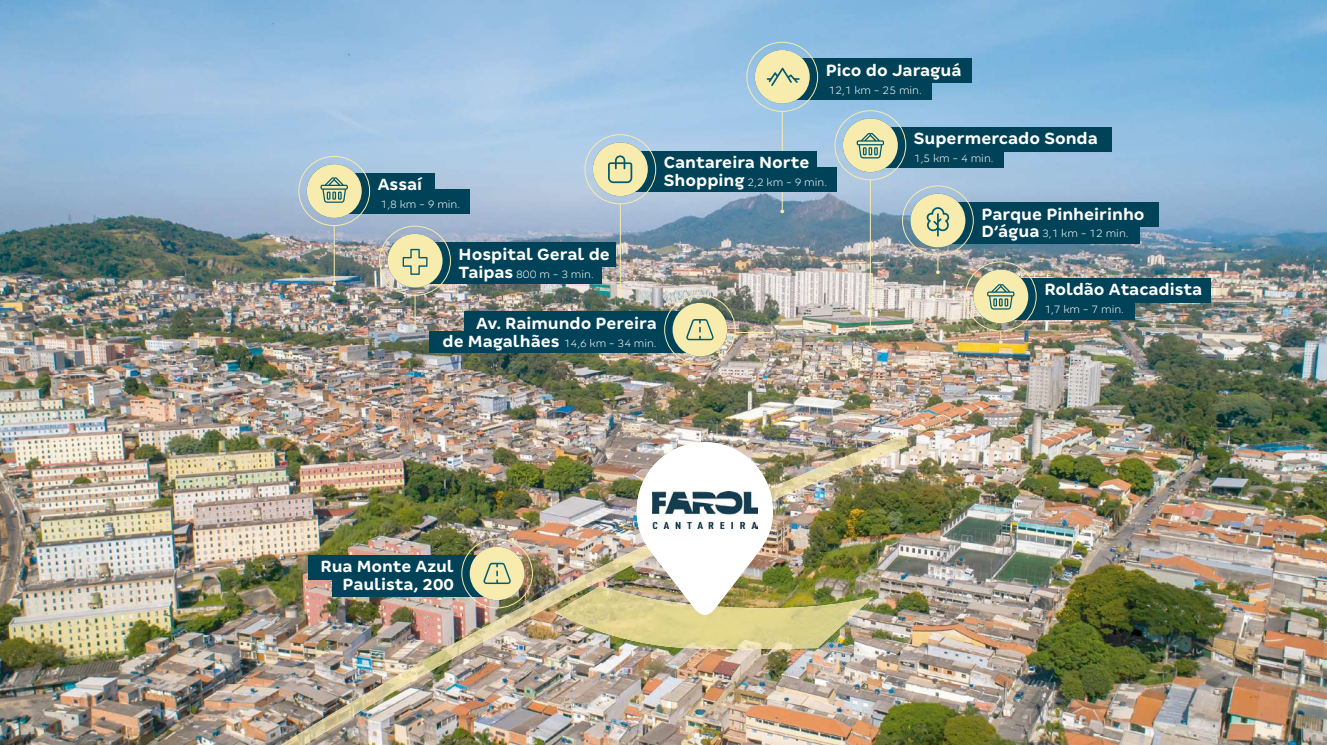
<style>
.page{position:relative;width:1327px;height:745px;background:#fff}
.page>*{position:absolute;margin:0;border:0;box-sizing:border-box;transform-origin:0 0}
.t1{font:700 18px/17.9px "Tenda";color:#fff;text-align:right}
.t2{font:300 12px "Tenda";color:#fff}
.t3{font:300 11.88px "Tenda";color:#fff}
.s1{font-weight:700;font-size:18px}
</style>
<div class="page">
<img style="left:0;top:0;width:1327px;height:744px">
<hr style="left:415px;top:295px;width:1px;height:30px;background:#f8ebae">
<svg style="left:413px;top:325px;width:4px;height:4px"></svg>
<div style="left:429px;top:242px;width:187px;height:25px;background:#004257"></div>
<div style="left:429px;top:259px;width:173px;height:24px;background:#004257"></div>
<div style="left:387px;top:234px;width:55px;height:53px;background:#f8ebae;border-radius:50%"></div>
<div style="left:379px;top:225px;width:72px;height:70px;border:1px solid #f8ebae;border-radius:50%"></div>
<svg style="left:999px;top:331px;width:3px;height:13px"></svg>
<div style="left:1014px;top:278px;width:197px;height:25px;background:#004257"></div>
<div style="left:1014px;top:294px;width:121px;height:25px;background:#004257"></div>
<div style="left:973px;top:269px;width:55px;height:54px;background:#f8ebae;border-radius:50%"></div>
<div style="left:965px;top:261px;width:71px;height:70px;border:1px solid #f8ebae;border-radius:50%"></div>
<svg style="left:936px;top:255px;width:4px;height:19px"></svg>
<div style="left:951px;top:202px;width:207px;height:25px;background:#004257"></div>
<div style="left:951px;top:218px;width:188px;height:25px;background:#004257"></div>
<div style="left:910px;top:193px;width:55px;height:54px;background:#f8ebae;border-radius:50%"></div>
<div style="left:902px;top:185px;width:71px;height:70px;border:1px solid #f8ebae;border-radius:50%"></div>
<img style="left:769px;top:435px;width:140px;height:55px">
<img style="left:773px;top:489px;width:24px;height:11px">
<img style="left:537px;top:544px;width:100px;height:54px">
<img style="left:436px;top:598px;width:129px;height:55px">
<img style="left:309px;top:663px;width:109px;height:78px">
<img style="left:418px;top:652px;width:44px;height:25px">
<img style="left:281px;top:727px;width:28px;height:17px">
<hr style="left:334px;top:225px;width:1px;height:56px;background:#f8ebae">
<svg style="left:332px;top:281px;width:4px;height:4px"></svg>
<div style="left:348px;top:172px;width:86px;height:25px;background:#004257"></div>
<div style="left:348px;top:189px;width:121px;height:25px;background:#004257"></div>
<div style="left:307px;top:164px;width:55px;height:54px;background:#f8ebae;border-radius:50%"></div>
<div style="left:298px;top:156px;width:72px;height:70px;border:1px solid #f8ebae;border-radius:50%"></div>
<hr style="left:782px;top:111px;width:1px;height:98px;background:#f8ebae">
<svg style="left:780px;top:209px;width:4px;height:4px"></svg>
<div style="left:796px;top:58px;width:176px;height:25px;background:#004257"></div>
<div style="left:796px;top:75px;width:136px;height:25px;background:#004257"></div>
<div style="left:755px;top:50px;width:54px;height:54px;background:#f8ebae;border-radius:50%"></div>
<div style="left:746px;top:42px;width:72px;height:70px;border:1px solid #f8ebae;border-radius:50%"></div>
<hr style="left:620px;top:204px;width:1px;height:90px;background:#f8ebae">
<svg style="left:618px;top:294px;width:4px;height:4px"></svg>
<div style="left:634px;top:151px;width:182px;height:25px;background:#004257"></div>
<div style="left:634px;top:167px;width:202px;height:25px;background:#004257"></div>
<div style="left:593px;top:142px;width:55px;height:54px;background:#f8ebae;border-radius:50%"></div>
<div style="left:584px;top:134px;width:72px;height:70px;border:1px solid #f8ebae;border-radius:50%"></div>
<hr style="left:870px;top:180px;width:1px;height:147px;background:#f8ebae">
<svg style="left:868px;top:327px;width:4px;height:4px"></svg>
<div style="left:884px;top:127px;width:227px;height:25px;background:#004257"></div>
<div style="left:884px;top:143px;width:119px;height:25px;background:#004257"></div>
<div style="left:843px;top:118px;width:55px;height:54px;background:#f8ebae;border-radius:50%"></div>
<div style="left:834px;top:110px;width:72px;height:70px;border:1px solid #f8ebae;border-radius:50%"></div>
<div style="left:464px;top:311px;width:221px;height:25px;background:#004257"></div>
<div style="left:430px;top:331px;width:259px;height:22px;background:#004257"></div>
<div style="left:672px;top:303px;width:55px;height:53px;background:#f8ebae;border-radius:50%"></div>
<div style="left:664px;top:294px;width:71px;height:70px;border:1px solid #f8ebae;border-radius:50%"></div>
<svg style="left:686px;top:319px;width:27px;height:21px"></svg>
<img style="left:554px;top:585px;width:319px;height:63px">
<div style="left:308px;top:554px;width:174px;height:25px;background:#004257"></div>
<div style="left:332px;top:574px;width:154px;height:22px;background:#004257"></div>
<div style="left:470px;top:546px;width:54px;height:53px;background:#f8ebae;border-radius:50%"></div>
<div style="left:461px;top:538px;width:72px;height:70px;border:1px solid #f8ebae;border-radius:50%"></div>
<svg style="left:483px;top:562px;width:28px;height:21px"></svg>
<img style="left:637px;top:442px;width:136px;height:174px">
<img style="left:652px;top:491px;width:105px;height:37px">
<svg style="left:608px;top:155px;width:24px;height:28px"></svg>
<svg style="left:856px;top:133px;width:28px;height:25px"></svg>
<svg style="left:987px;top:284px;width:27px;height:25px"></svg>
<svg style="left:320px;top:177px;width:28px;height:26px"></svg>
<svg style="left:403px;top:249px;width:24px;height:26px"></svg>
<svg style="left:926px;top:207px;width:23px;height:30px"></svg>
<svg style="left:767px;top:68px;width:33px;height:18px"></svg>
<hr style="left:735px;top:332px;width:35px;height:1px;background:#f8ebae">
<svg style="left:770px;top:330px;width:3px;height:4px"></svg>
<p class="t1" style="left:826px;top:61px;width:137px">Pico do Jaraguá</p>
<p class="t2" style="left:828px;top:83px;width:95px">12,1 km - 25 min.</p>
<p class="t1" style="left:378px;top:175px;width:46px">Assaí</p>
<p class="t2" style="left:380px;top:197px;width:81px">1,8 km - 9 min.</p>
<p class="t1" style="left:664px;top:153px;width:147px">Cantareira Norte</p>
<p class="t2" style="left:664px;top:176px;width:165px"><span class="s1">Shopping</span> 2,2 km - 9 min.</p>
<p class="t1" style="left:459px;top:244px;width:153px">Hospital Geral de</p>
<p class="t2" style="left:459px;top:267px;width:137px"><span class="s1">Taipas</span> 800 m - 3 min.</p>
<p class="t1" style="left:476px;top:313px;width:182px">Av. Raimundo Pereira</p>
<p class="t3" style="left:442px;top:336px;width:216px"><span class="s1">de Magalhães</span> 14,6 km - 34 min.</p>
<p class="t1" style="left:914px;top:129px;width:185px">Supermercado Sonda</p>
<p class="t2" style="left:914px;top:152px;width:81px">1,5 km - 4 min.</p>
<p class="t1" style="left:981px;top:204px;width:165px">Parque Pinheirinho</p>
<p class="t2" style="left:981px;top:227px;width:149px"><span class="s1">D’água</span> 3,1 km - 12 min.</p>
<p class="t1" style="left:1044px;top:280px;width:159px">Roldão Atacadista</p>
<p class="t2" style="left:1044px;top:303px;width:81px">1,7 km - 7 min.</p>
<p class="t1" style="left:321px;top:557px;width:135px">Rua Monte Azul<br>Paulista, 200</p>
</div>
